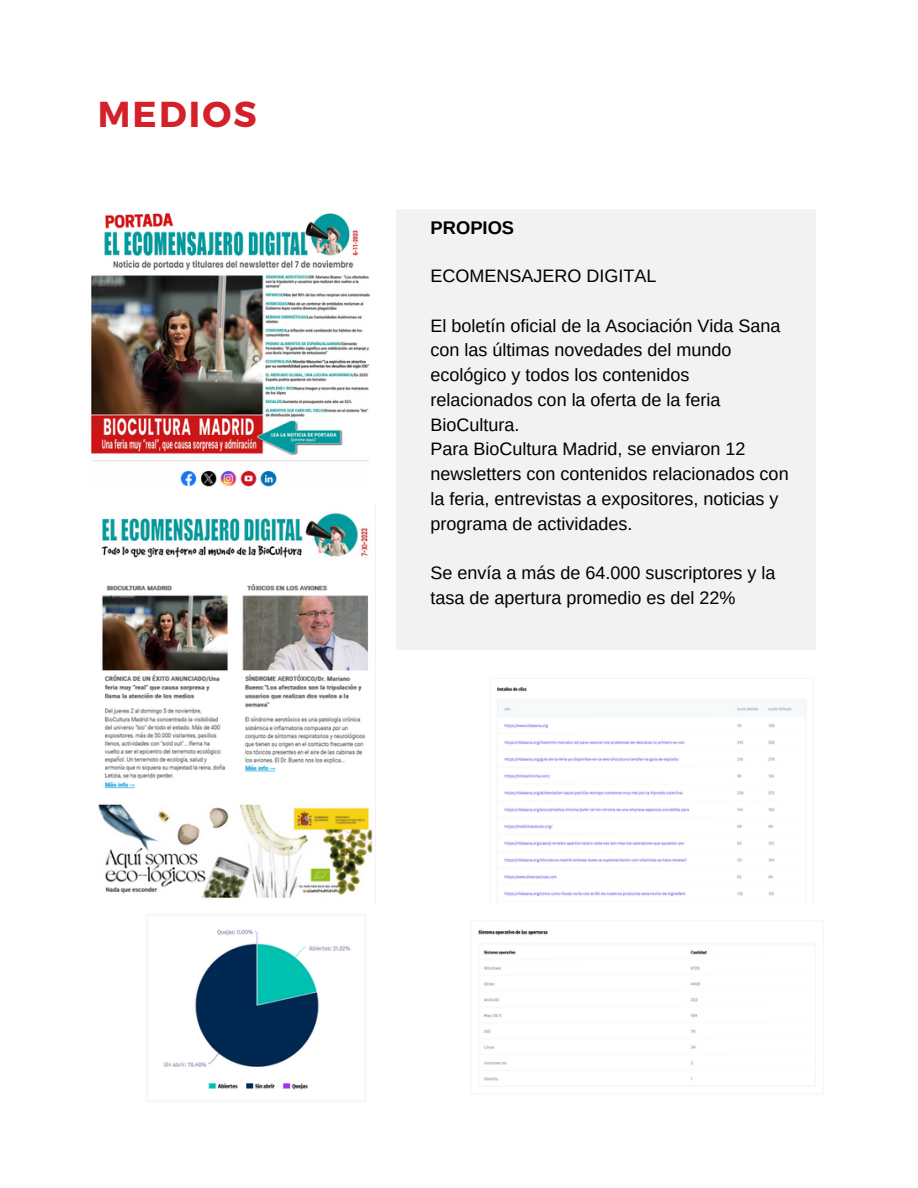
<style>
.page{position:relative;width:918px;height:1188px;background:#fff}
.page>*{position:absolute;margin:0;border:0;box-sizing:border-box;transform-origin:0 0}
.t1{font:700 36px "Montserrat";letter-spacing:.06em;color:#d42028}
.t2{font:700 18.3px "Arimo";color:#000}
.t3{font:18px/24.8px "Arimo";color:#000}
</style>
<div class="page">
<div style="left:397px;top:210px;width:419px;height:440px;background:#f2f2f3"></div>
<img style="left:92px;top:213px;width:278px;height:273px">
<img style="left:147px;top:915px;width:219px;height:186px">
<img style="left:470px;top:921px;width:354px;height:172px">
<img style="left:491px;top:678px;width:322px;height:225px">
<img style="left:98px;top:504px;width:278px;height:401px">
<p class="t1" style="left:98px;top:90px;width:161px">MEDIOS</p>
<p class="t2" style="left:431px;top:217px;width:85px">PROPIOS</p>
<p class="t3" style="left:431px;top:264px;width:227px">ECOMENSAJERO DIGITAL</p>
<p class="t3" style="left:431px;top:313px;width:351px">El boletín oficial de la Asociación Vida Sana con las últimas novedades del mundo ecológico y todos los contenidos relacionados con la oferta de la feria<br>BioCultura.</p>
<p class="t3" style="left:431px;top:437px;width:360px">Para BioCultura Madrid, se enviaron 12 newsletters con contenidos relacionados con la feria, entrevistas a expositores, noticias y programa de actividades.</p>
<p class="t3" style="left:431px;top:561px;width:346px">Se envía a más de 64.000 suscriptores y la tasa de apertura promedio es del 22%</p>
</div>
